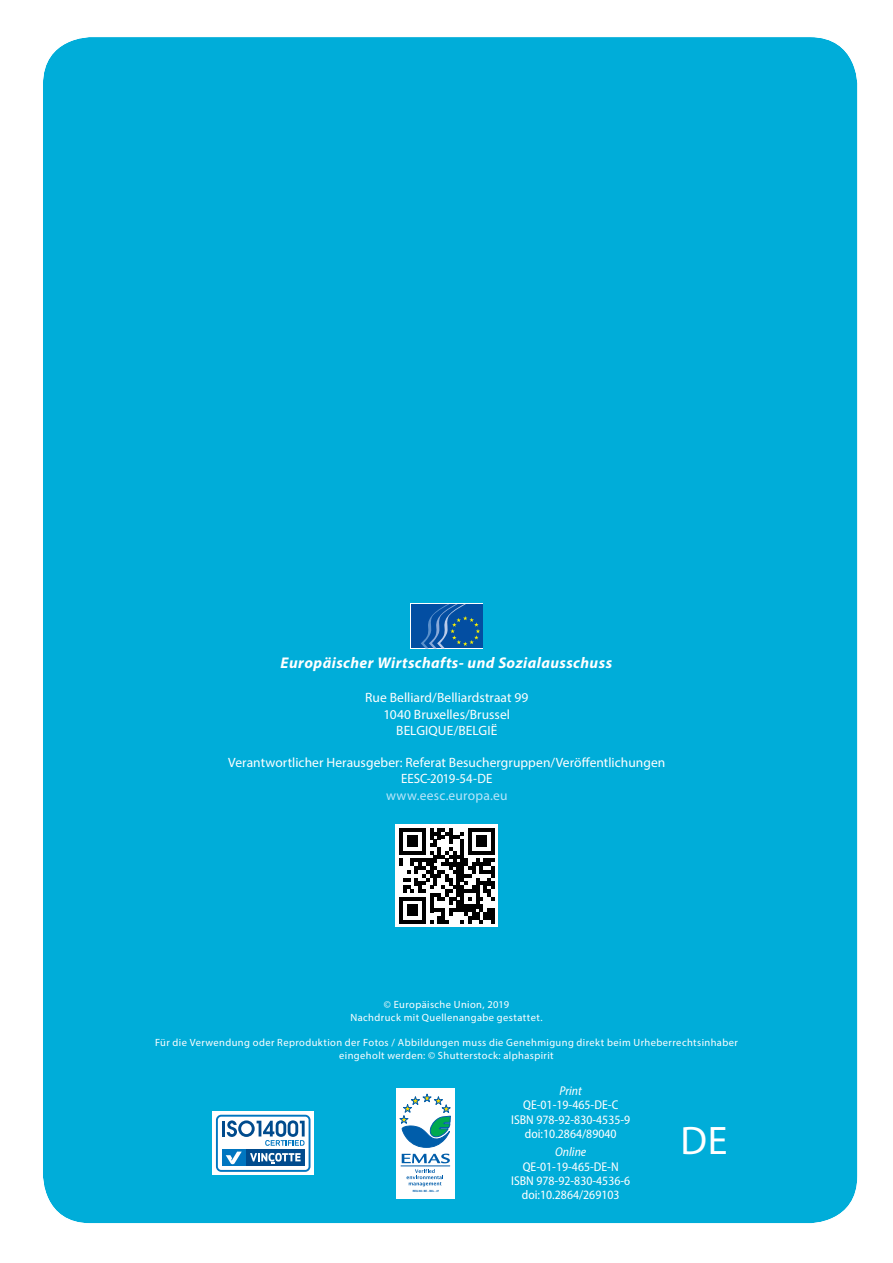
<style>
.page{position:relative;width:893px;height:1263px;background:#fff}
.page>*{position:absolute;margin:0;border:0;box-sizing:border-box;transform-origin:0 0}
.t1{font:39.9px "Myriad Pro";color:#fff}
.t2{font:italic 700 15.45px "Myriad Pro";letter-spacing:.03em;color:#fff}
.t3{font:13.5px/16.2px "Myriad Pro";letter-spacing:.005em;color:#fff;text-align:center}
.t4{font:13.5px "Myriad Pro";letter-spacing:.015em;color:#b9e6fa}
.t5{font:semi-condensed 12.75px/14.2px "Myriad Pro";color:#fff;text-align:center}
.t6{font:italic semi-condensed 12.75px "Myriad Pro";color:#fff}
.t7{font:10.5px/12.6px "Myriad Pro";letter-spacing:.04em;color:#fff;text-align:center}
.t8{font:700 2.85px "Arial";color:#005daa;scale:.85 1}
</style>
<div class="page">
<div style="left:43px;top:37px;width:815px;height:1187px;background:#00add9"></div>
<h2 class="t2" style="left:281px;top:652px;width:333px">Europäischer Wirtschafts- und Sozialausschuss</h2>
<p class="t3" style="left:365px;top:690px;width:165px">Rue Belliard/Belliardstraat 99<br>1040 Bruxelles/Brussel<br>BELGIQUE/BELGIË</p>
<p class="t3" style="left:228px;top:754px;width:439px">Verantwortlicher Herausgeber: Referat Besuchergruppen/Veröffentlichungen<br>EESC-2019-54-DE</p>
<p class="t4" style="left:386px;top:787px;width:123px">www.eesc.europa.eu</p>
<p class="t7" style="left:350px;top:998px;width:194px">© Europäische Union, 2019<br>Nachdruck mit Quellenangabe gestattet.</p>
<p class="t7" style="left:155px;top:1036px;width:584px">Für die Verwendung oder Reproduktion der Fotos / Abbildungen muss die Genehmigung direkt beim Urheberrechtsinhaber eingeholt werden: © Shutterstock: alphaspirit</p>
<p class="t8" style="left:413px;top:1189px;width:33px">REG.NO. BE - BXL - 27</p>
<p class="t6" style="left:559px;top:1083px;width:24px">Print</p>
<p class="t5" style="left:511px;top:1098px;width:121px">QE-01-19-465-DE-C<br>ISBN 978-92-830-4535-9 doi:10.2864/89040</p>
<p class="t6" style="left:555px;top:1144px;width:33px">Online</p>
<p class="t5" style="left:511px;top:1159px;width:121px">QE-01-19-465-DE-N<br>ISBN 978-92-830-4536-6 doi:10.2864/269103</p>
<h1 class="t1" style="left:680px;top:1116px;width:48px">DE</h1>
</div>
